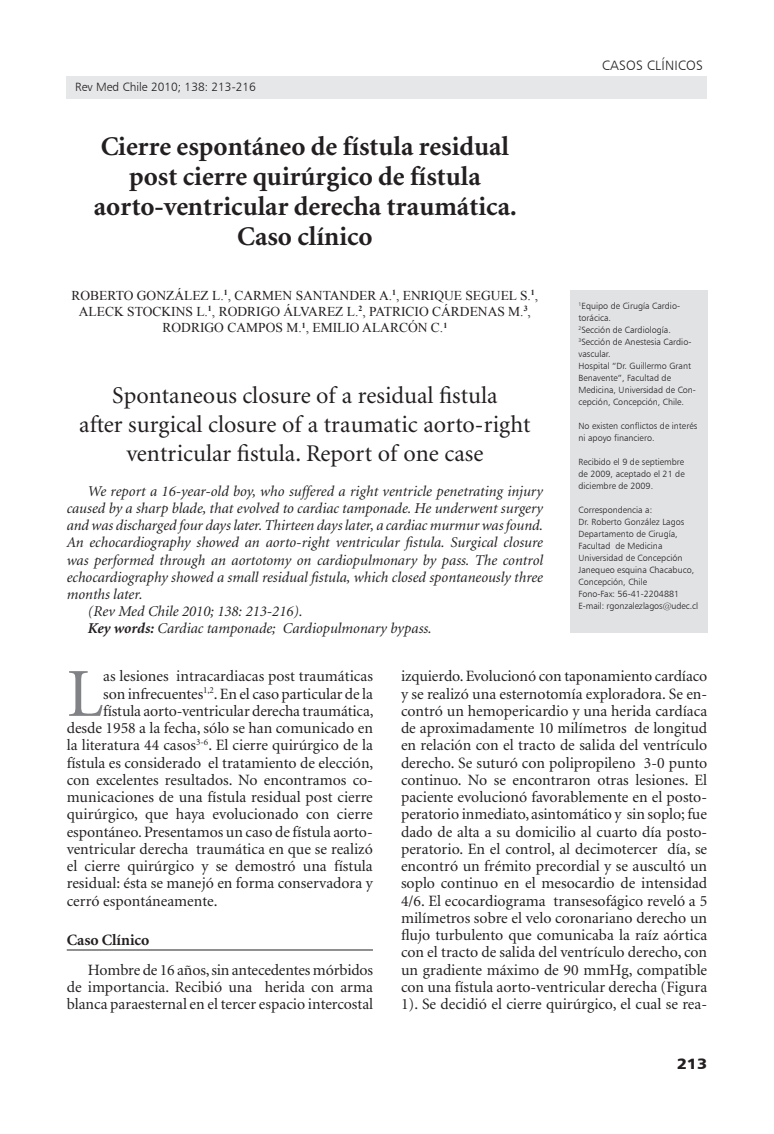
<style>
.page{position:relative;width:774px;height:1134px;background:#fff}
.page>*{position:absolute;margin:0;border:0;box-sizing:border-box;transform-origin:0 0}
._1texto{font:68.85px "Minion";color:#808285}
._2titulo{font:700 27px/30px "Minion";color:#231f20;text-align:center}
._1resumen{font:24px/28.8px "Minion";color:#231f20;text-align:center}
._1texto-2{font:15.75px/17.2px "Minion";color:#231f20;text-align:justify}
._3subtitulo1{font:700 15.75px "Minion";color:#231f20}
._1resumen-2{font:italic 15px/17.2px "Minion";color:#231f20;text-align:justify}
.t1{font:15px "Humanist 777 BT Black B";color:#231f20;scale:1.1 1}
._1autor{font:13.5px/16.2px "Times New Roman";color:#231f20;text-align:center}
.t2{font:13.5px "Humanist 777 BT Light B";letter-spacing:.02em;color:#231f20}
.t3{font:12px "Humanist 777 BT Light B";color:#231f20}
._1datos{font:9px/12px "Humanist 777 BT Light B";color:#231f20}
.s1{font-weight:700}
</style>
<div class="page">
<div style="left:67px;top:77px;width:640px;height:22px;background:#e6e7e9"></div>
<div style="left:570px;top:291px;width:137px;height:342px;background:#e1e2e4"></div>
<hr style="left:67px;top:950px;width:306px;height:1px;background:#231f20">
<p class="t3" style="left:75px;top:80px;width:182px">Rev Med Chile 2010; 138: 213-216</p>
<p class="_2titulo" style="left:94px;top:132px;width:424px">Cierre espontáneo de fístula residual post cierre quirúrgico de fístula aorto-ventricular derecha traumática.<br>Caso clínico</p>
<p class="_1autor" style="left:72px;top:287px;width:468px">ROBERTO GONZÁLEZ L.<sup>1</sup>, CARMEN SANTANDER A.<sup>1</sup>, ENRIQUE SEGUEL S.<sup>1</sup>,<br>ALECK STOCKINS L.<sup>1</sup>, RODRIGO ÁLVAREZ L.<sup>2</sup>, PATRICIO CÁRDENAS M.<sup>3</sup>,<br>RODRIGO CAMPOS M.<sup>1</sup>, EMILIO ALARCÓN C.<sup>1</sup></p>
<p class="_1resumen" style="left:79px;top:382px;width:453px">Spontaneous closure of a residual fistula<br>after surgical closure of a traumatic aorto-right ventricular fistula. Report of one case</p>
<p class="_1resumen-2" style="left:67px;top:483px;width:478px;text-indent:21px">We report a 16-year-old boy, who suffered a right ventricle penetrating injury caused by a sharp blade, that evolved to cardiac tamponade. He underwent surgery and was discharged four days later. Thirteen days later, a cardiac murmur was found.<br>An echocardiography showed an aorto-right ventricular fistula. Surgical closure was performed through an aortotomy on cardiopulmonary by pass. The control echocardiography showed a small residual fistula, which closed spontaneously three months later.</p>
<p class="_1resumen-2" style="left:88px;top:603px;width:216px">(Rev Med Chile 2010; 138: 213-216).</p>
<p class="_1resumen-2" style="left:88px;top:620px;width:345px"><span class="s1">Key words:</span> Cardiac tamponade; Cardiopulmonary bypass.</p>
<p class="t2" style="left:602px;top:57px;width:102px">casos clínicos</p>
<p class="_1datos" style="left:578px;top:300px;width:103px"><sup>1</sup>Equipo de Cirugía Cardio&shy;torácica.</p>
<p class="_1datos" style="left:578px;top:324px;width:94px"><sup>2</sup>Sección de Cardiología.</p>
<p class="_1datos" style="left:578px;top:336px;width:114px"><sup>3</sup>Sección de Anestesia Cardio&shy;vascular.</p>
<p class="_1datos" style="left:578px;top:360px;width:119px">Hospital “Dr. Guillermo Grant<br>Benavente”, Facultad de<br>Medicina, Universidad de Con&shy;cepción, Concepción, Chile.</p>
<p class="_1datos" style="left:578px;top:420px;width:120px">N o existen conflictos de interés ni apoyo financiero.</p>
<p class="_1datos" style="left:578px;top:456px;width:108px;text-align:justify">Recibido el 9 de septiembre de 2009, aceptado el 21 de diciembre de 2009.</p>
<p class="_1datos" style="left:578px;top:504px;width:75px">Correspondencia a:</p>
<p class="_1datos" style="left:578px;top:516px;width:107px">Dr. Roberto González Lagos</p>
<p class="_1datos" style="left:578px;top:528px;width:101px">Departamento de Cirugía,<br>Facultad de Medicina</p>
<p class="_1datos" style="left:578px;top:552px;width:105px">Universidad de Concepción</p>
<p class="_1datos" style="left:578px;top:564px;width:117px">Janequeo esquina Chacabuco,<br>Concepción, Chile</p>
<p class="_1datos" style="left:578px;top:588px;width:102px">Fono-Fax: 56-41-2204881</p>
<p class="_1datos" style="left:578px;top:600px;width:121px">E-mail: rgonzalezlagos@udec.cl</p>
<p class="_1texto" style="left:67px;top:660px;width:38px">L</p>
<p class="_1texto-2" style="left:103px;top:668px;width:271px">as lesiones intracardiacas post traumáticas</p>
<p class="_1texto-2" style="left:103px;top:686px;width:271px">son infrecuentes<sup>1,2</sup>. En el caso particular de la</p>
<p class="_1texto-2" style="left:103px;top:703px;width:272px">fístula aorto-ventricular derecha traumática,</p>
<p class="_1texto-2" style="left:67px;top:720px;width:308px">desde 1958 a la fecha, sólo se han comunicado en</p>
<p class="_1texto-2" style="left:67px;top:737px;width:308px">la literatura 44 casos<sup>3-6</sup>. El cierre quirúrgico de la</p>
<p class="_1texto-2" style="left:67px;top:755px;width:308px">fístula es considerado el tratamiento de elección,</p>
<p class="_1texto-2" style="left:67px;top:772px;width:308px">con excelentes resultados. No encontramos co-</p>
<p class="_1texto-2" style="left:67px;top:789px;width:308px">municaciones de una fístula residual post cierre</p>
<p class="_1texto-2" style="left:67px;top:806px;width:308px">quirúrgico, que haya evolucionado con cierre</p>
<p class="_1texto-2" style="left:67px;top:824px;width:307px">espontáneo. Presentamos un caso de fístula aorto-</p>
<p class="_1texto-2" style="left:67px;top:841px;width:308px">ventricular derecha traumática en que se realizó</p>
<p class="_1texto-2" style="left:67px;top:858px;width:307px">el cierre quirúrgico y se demostró una fístula</p>
<p class="_1texto-2" style="left:67px;top:875px;width:308px">residual: ésta se manejó en forma conservadora y</p>
<p class="_1texto-2" style="left:67px;top:893px;width:152px">cerró espontáneamente.</p>
<p class="_3subtitulo1" style="left:67px;top:932px;width:84px">Caso Clínico</p>
<p class="_1texto-2" style="left:67px;top:962px;width:308px;text-indent:21px">Hombre de 16 años, sin antecedentes mórbidos de importancia. Recibió una herida con arma blanca paraesternal en el tercer espacio intercostal</p>
<p class="_1texto-2" style="left:401px;top:668px;width:308px">izquierdo. Evolucionó con taponamiento cardíaco y se realizó una esternotomía exploradora. Se en&shy;contró un hemopericardio y una herida cardíaca de aproximadamente 10 milímetros de longitud en relación con el tracto de salida del ventrículo derecho. Se suturó con polipropileno 3-0 punto continuo. No se encontraron otras lesiones. El paciente evolucionó favorablemente en el posto&shy;peratorio inmediato, asintomático y sin soplo; fue dado de alta a su domicilio al cuarto día posto&shy;peratorio. En el control, al decimotercer día, se encontró un frémito precordial y se auscultó un soplo continuo en el mesocardio de intensidad 4/6. El ecocardiograma transesofágico reveló a 5 milímetros sobre el velo coronariano derecho un flujo turbulento que comunicaba la raíz aórtica con el tracto de salida del ventrículo derecho, con un gradiente máximo de 90 mmHg, compatible con una fístula aorto-ventricular derecha (Figura 1). Se decidió el cierre quirúrgico, el cual se rea-</p>
<p class="t1" style="left:677px;top:1054px;width:29px">213</p>
</div>
